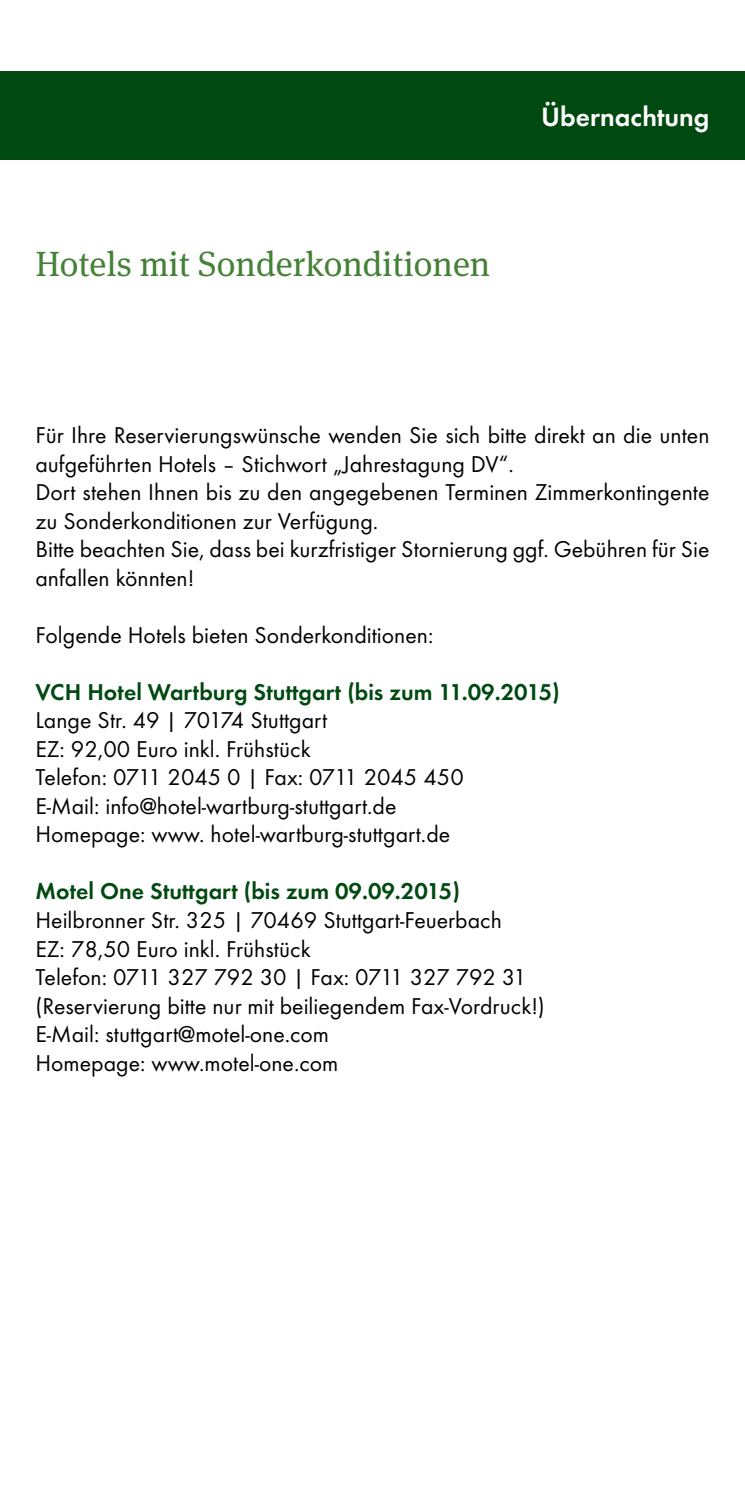
<style>
.page{position:relative;width:745px;height:1489px;background:#fff}
.page>*{position:absolute;margin:0;border:0;box-sizing:border-box;transform-origin:0 0}
.t1{font:35px "Meta Serif OT";color:#458137}
.t2{font:700 27.5px "Function";color:#fff}
.t3{font:23.75px/28.5px "Function";color:#000}
.t4{font:700 23.75px "Function";color:#004910}
</style>
<div class="page">
<div style="left:0;top:71px;width:744px;height:88px;background:#004910"></div>
<h1 class="t1" style="left:35px;top:243px;width:456px">Hotels mit Sonderkonditionen</h1>
<p class="t2" style="left:540px;top:100px;width:170px">Übernachtung</p>
<p class="t3" style="left:35px;top:421px;width:675px">Für Ihre Reservierungswünsche wenden Sie sich bitte direkt an die unten aufgeführten Hotels – Stichwort „Jahrestagung DV“.<br>Dort stehen Ihnen bis zu den angegebenen Terminen Zimmerkontingente zu Sonderkonditionen zur Verfügung.<br>Bitte beachten Sie, dass bei kurzfristiger Stornierung ggf. Gebühren für Sie anfallen könnten!</p>
<p class="t3" style="left:35px;top:620px;width:399px">Folgende Hotels bieten Sonderkonditionen:</p>
<p class="t4" style="left:35px;top:678px;width:525px">VCH Hotel Wartburg Stuttgart (bis zum 11.09.2015)</p>
<p class="t3" style="left:35px;top:706px;width:429px">Lange Str. 49 | 70174 Stuttgart<br>EZ: 92,00 Euro inkl. Frühstück<br>Telefon: 0711 2045 0 | Fax: 0711 2045 450<br>E-Mail: info@hotel-wartburg-stuttgart.de Homepage: www. hotel-wartburg-stuttgart.de</p>
<p class="t4" style="left:35px;top:877px;width:425px">Motel One Stuttgart (bis zum 09.09.2015)</p>
<p class="t3" style="left:35px;top:905px;width:510px">Heilbronner Str. 325 | 70469 Stuttgart-Feuerbach<br>EZ: 78,50 Euro inkl. Frühstück<br>Telefon: 0711 327 792 30 | Fax: 0711 327 792 31 (Reservierung bitte nur mit beiliegendem Fax-Vordruck!)<br>E-Mail: stuttgart@motel-one.com<br>Homepage: www.motel-one.com</p>
</div>
